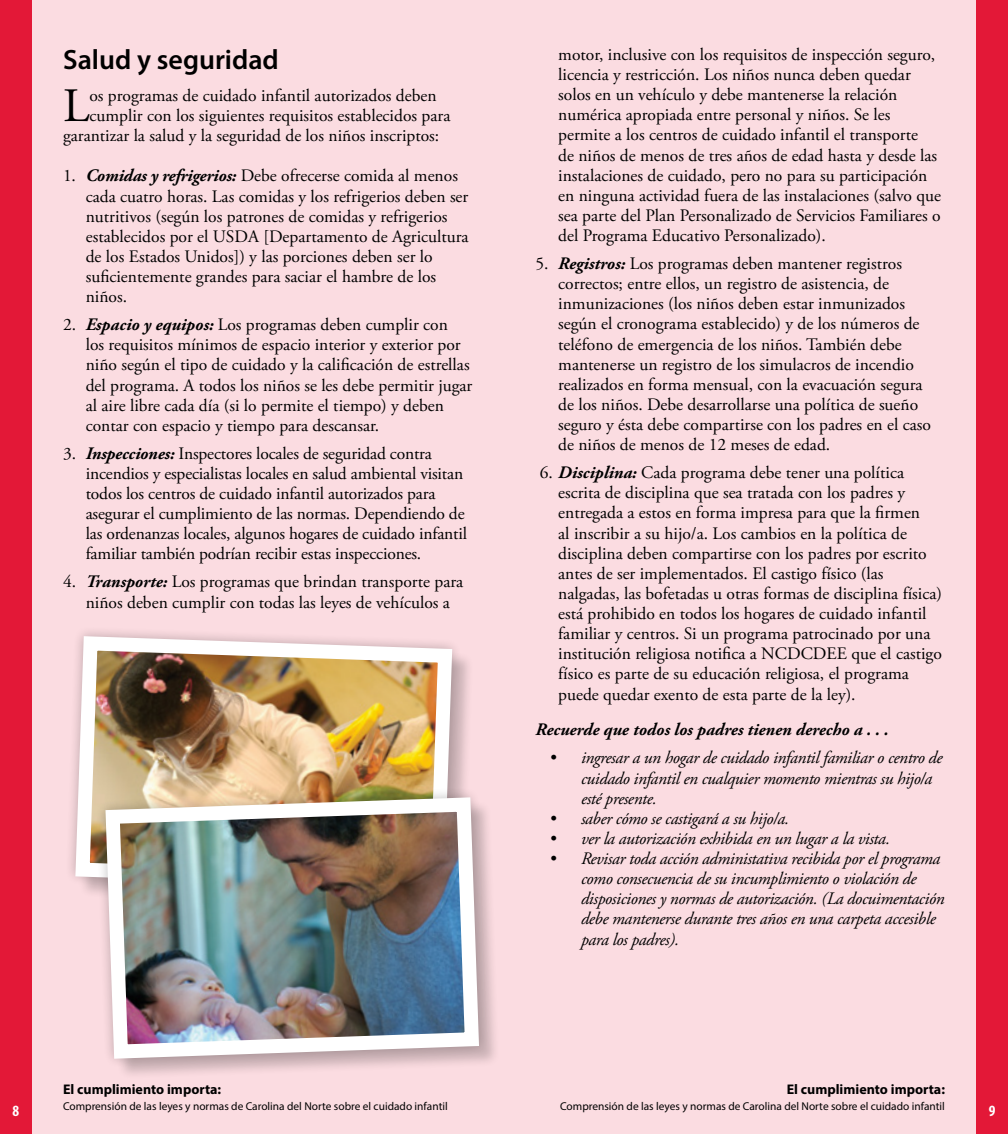
<style>
.page{position:relative;width:1008px;height:1134px;background:#fff}
.page>*{position:absolute;margin:0;border:0;box-sizing:border-box;transform-origin:0 0}
.t1{font:47.77px "Adobe Garamond Pro";color:#000}
.t2{font:600 28px "Myriad Pro";color:#000}
.t3{font:17.5px/20.1px "Adobe Garamond Pro";color:#000}
.t4{font:italic 17.5px/20.1px "Adobe Garamond Pro";letter-spacing:-.02em;color:#000}
.t5{font:italic 700 17.5px "Adobe Garamond Pro";color:#000}
.t6{font:700 condensed 15.75px "Myriad Pro";color:#fff}
.t7{font:700 14px "Myriad Pro";color:#000}
.t8{font:11.38px "Myriad Pro";color:#000}
.s1{font-weight:700;font-style:italic}
</style>
<div class="page">
<div style="left:32px;top:0;width:472px;height:1134px;background:#fbdce1"></div>
<div style="left:504px;top:0;width:504px;height:1134px;background:#fbdce1"></div>
<div style="left:0;top:0;width:32px;height:1134px;background:#e31837"></div>
<div style="left:976px;top:0;width:32px;height:1134px;background:#e31837"></div>
<svg style="left:459px;top:657px;width:5px;height:129px"></svg>
<img style="left:71px;top:631px;width:388px;height:261px">
<div style="left:109px;top:801px;width:392px;height:279px;background:#000;opacity:.2"></div>
<svg style="left:94px;top:786px;width:397px;height:284px"></svg>
<img style="left:98px;top:790px;width:388px;height:276px">
<h2 class="t2" style="left:63px;top:42px;width:217px">Salud y seguridad</h2>
<h1 class="t1" style="left:63px;top:77px;width:28px">L</h1>
<p class="t3" style="left:89px;top:86px;width:349px">os programas de cuidado infantil autorizados deben</p>
<p class="t3" style="left:89px;top:106px;width:362px">cumplir con los siguientes requisitos establecidos para</p>
<p class="t3" style="left:63px;top:126px;width:378px">garantizar la salud y la seguridad de los niños inscriptos:</p>
<p class="t3" style="left:86px;top:166px;width:384px;text-indent:-23px">1. <span class="s1">Comidas y refrigerios:</span> Debe ofrecerse comida al menos cada cuatro horas. Las comidas y los refrigerios deben ser nutritivos (según los patrones de comidas y refrigerios establecidos por el USDA [Departamento de Agricultura de los Estados Unidos]) y las porciones deben ser lo suficientemente grandes para saciar el hambre de los niños.</p>
<p class="t3" style="left:86px;top:315px;width:388px;text-indent:-23px">2. <span class="s1">Espacio y equipos:</span> Los programas deben cumplir con<br>los requisitos mínimos de espacio interior y exterior por niño según el tipo de cuidado y la calificación de estrellas del programa. A todos los niños se les debe permitir jugar al aire libre cada día (si lo permite el tiempo) y deben contar con espacio y tiempo para descansar.</p>
<p class="t3" style="left:86px;top:444px;width:383px;text-indent:-23px">3. <span class="s1">Inspecciones:</span> Inspectores locales de seguridad contra incendios y especialistas locales en salud ambiental visitan todos los centros de cuidado infantil autorizados para asegurar el cumplimiento de las normas. Dependiendo de las ordenanzas locales, algunos hogares de cuidado infantil familiar también podrían recibir estas inspecciones.</p>
<p class="t3" style="left:63px;top:572px;width:402px;text-align:center">4. <span class="s1">Transporte:</span> Los programas que brindan transporte para niños deben cumplir con todas las leyes de vehículos a</p>
<p class="t3" style="left:558px;top:45px;width:384px">motor, inclusive con los requisitos de inspección seguro, licencia y restricción. Los niños nunca deben quedar solos en un vehículo y debe mantenerse la relación numérica apropiada entre personal y niños. Se les permite a los centros de cuidado infantil el transporte<br>de niños de menos de tres años de edad hasta y desde las instalaciones de cuidado, pero no para su participación en ninguna actividad fuera de las instalaciones (salvo que sea parte del Plan Personalizado de Servicios Familiares o del Programa Educativo Personalizado).</p>
<p class="t3" style="left:558px;top:254px;width:374px;text-indent:-23px">5. <span class="s1">Registros:</span> Los programas deben mantener registros correctos; entre ellos, un registro de asistencia, de inmunizaciones (los niños deben estar inmunizados según el cronograma establecido) y de los números de teléfono de emergencia de los niños. También debe mantenerse un registro de los simulacros de incendio realizados en forma mensual, con la evacuación segura de los niños. Debe desarrollarse una política de sueño seguro y ésta debe compartirse con los padres en el caso de niños de menos de 12 meses de edad.</p>
<p class="t3" style="left:558px;top:463px;width:385px;text-indent:-18px">6. <span class="s1">Disciplina:</span> Cada programa debe tener una política escrita de disciplina que sea tratada con los padres y entregada a estos en forma impresa para que la firmen<br>al inscribir a su hijo/a. Los cambios en la política de disciplina deben compartirse con los padres por escrito antes de ser implementados. El castigo físico (las nalgadas, las bofetadas u otras formas de disciplina física) está prohibido en todos los hogares de cuidado infantil familiar y centros. Si un programa patrocinado por una institución religiosa notifica a NCDCDEE que el castigo físico es parte de su educación religiosa, el programa puede quedar exento de esta parte de la ley).</p>
<p class="t5" style="left:536px;top:720px;width:355px">Recuerde que todos los padres tienen derecho a . . .</p>
<p class="t4" style="left:581px;top:748px;width:363px;text-indent:-32px">• ingresar a un hogar de cuidado infantil familiar o centro de cuidado infantil en cualquier momento mientras su hijo/a esté presente.</p>
<p class="t4" style="left:550px;top:809px;width:241px">• saber cómo se castigará a su hijo/a.</p>
<p class="t4" style="left:550px;top:829px;width:342px">• ver la autorización exhibida en un lugar a la vista.</p>
<p class="t4" style="left:581px;top:849px;width:365px;text-indent:-32px">• Revisar toda acción administativa recibida por el programa como consecuencia de su incumplimiento o violación de disposiciones y normas de autorización. (La docuimentación debe mantenerse durante tres años en una carpeta accesible para los padres).</p>
<p class="t7" style="left:63px;top:1080px;width:160px">El cumplimiento importa:</p>
<p class="t8" style="left:63px;top:1099px;width:386px">Comprensión de las leyes y normas de Carolina del Norte sobre el cuidado infantil</p>
<p class="t7" style="left:787px;top:1080px;width:160px">El cumplimiento importa:</p>
<p class="t8" style="left:560px;top:1099px;width:386px">Comprensión de las leyes y normas de Carolina del Norte sobre el cuidado infantil</p>
<p class="t6" style="left:12px;top:1101px;width:8px">8</p>
<p class="t6" style="left:989px;top:1101px;width:8px">9</p>
</div>
